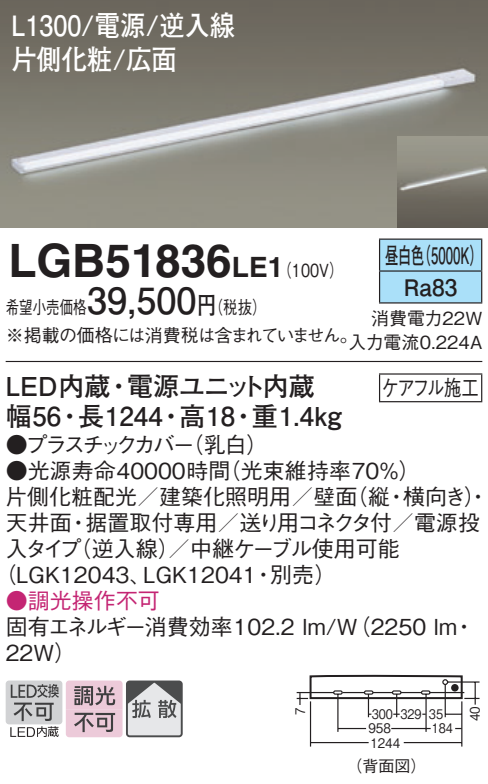
<style>
.page{position:relative;width:488px;height:784px;background:#fff}
.page>*{position:absolute;margin:0;border:0;box-sizing:border-box;transform-origin:0 0}
.t1{font:700 46px "Helvetica LT Std";color:#231f20}
.t2{font:700 36px "Futo Go B101 Pro";color:#231f20}
.t3{font:700 28px/34px "Futo Go B101 Pro";color:#fff;scale:.9 1}
.t4{font:700 28px "Helvetica LT Std";color:#231f20}
.t5{font:700 26px "Futo Go B101 Pro";color:#231f20}
.t6{font:700 26px "Futo Go B101 Pro";letter-spacing:-.05em;color:#231f20}
.t7{font:700 22.8px/32px "Futo Go B101 Pro";color:#231f20;scale:.58 1}
.t8{font:500 22px/26px "Gothic BBB Pro";color:#231f20}
.t9{font:500 22px "Gothic BBB Pro";letter-spacing:-.165em;color:#231f20}
.t10{font:500 22px "Gothic BBB Pro";color:#c42573}
.t11{font:500 22px "Gothic BBB Pro";color:#231f20;scale:.79 1}
.t12{font:500 18px/28px "Gothic BBB Pro";letter-spacing:-.04em;color:#231f20;scale:.75 1}
.t13{font:500 18px/24px "Gothic BBB Pro";color:#231f20;text-align:right}
.t14{font:500 18px "Gothic BBB Pro";color:#231f20;scale:.8 1}
.t15{font:500 16px "Gothic BBB Pro";color:#231f20}
.t16{font:500 13.2px/28.4px "Gothic BBB Pro";color:#231f20;scale:.85 1}
.t17{font:500 13.2px "Gothic BBB Pro";color:#231f20;scale:.9 1}
.s1{font-family:"Futo Go B101 Pro";font-weight:700;font-size:24px}
.s2{font-family:"Helvetica LT Std";font-weight:700;font-size:28px}
</style>
<div class="page">
<img style="left:0;top:0;width:488px;height:227px">
<img style="left:397px;top:136px;width:91px;height:91px">
<div style="left:380px;top:240px;width:101px;height:62px;background:#aae0f9"></div>
<hr style="left:379px;top:238px;width:103px;height:2px;background:#231f20">
<hr style="left:379px;top:240px;width:1px;height:30px;background:#231f20">
<hr style="left:481px;top:240px;width:1px;height:30px;background:#231f20">
<hr style="left:379px;top:270px;width:103px;height:1px;background:#231f20">
<hr style="left:379px;top:271px;width:1px;height:31px;background:#231f20">
<hr style="left:481px;top:271px;width:1px;height:31px;background:#231f20">
<hr style="left:379px;top:302px;width:103px;height:1px;background:#231f20">
<hr style="left:6px;top:361px;width:476px;height:1px;background:#231f20">
<svg style="left:379px;top:374px;width:1px;height:27px"></svg>
<hr style="left:379px;top:373px;width:103px;height:1px;background:#231f20">
<svg style="left:481px;top:374px;width:1px;height:27px"></svg>
<hr style="left:379px;top:401px;width:103px;height:1px;background:#231f20">
<hr style="left:425px;top:694px;width:1px;height:37px;background:#231f20">
<svg style="left:455px;top:727px;width:6px;height:2px"></svg>
<hr style="left:391px;top:727px;width:39px;height:2px;background:#231f20">
<hr style="left:338px;top:727px;width:28px;height:2px;background:#231f20">
<hr style="left:337px;top:694px;width:1px;height:37px;background:#231f20">
<hr style="left:461px;top:701px;width:1px;height:45px;background:#231f20">
<hr style="left:310px;top:701px;width:1px;height:45px;background:#231f20">
<hr style="left:403px;top:741px;width:58px;height:2px;background:#231f20">
<hr style="left:311px;top:741px;width:57px;height:2px;background:#231f20">
<svg style="left:296px;top:674px;width:183px;height:43px"></svg>
<svg style="left:451px;top:683px;width:7px;height:8px"></svg>
<div style="left:6px;top:680px;width:56px;height:44px;background:#d1d2d4;border-radius:3px"></div>
<svg style="left:10px;top:684px;width:49px;height:52px"></svg>
<svg style="left:66px;top:680px;width:114px;height:57px;background:#c2b4bb"></svg>
<div style="left:126px;top:680px;width:57px;height:57px;border:2px solid #4b4c4d;border-radius:3px"></div>
<p class="t3" style="left:11px;top:5px;width:250px">L1300/電源/逆入線片側化粧/広面</p>
<h1 class="t1" style="left:8px;top:232px;width:225px">LGB51836</h1>
<p class="t14" style="left:197px;top:293px;width:88px">（<span class="s1">円</span>税抜(</p>
<p class="t7" style="left:417px;top:236px;width:115px">（5000 (K</p>
<p class="t7" style="left:403px;top:236px;width:94px;text-indent:-19px">昼白色<br>Ra83</p>
<p class="t13" style="left:348px;top:304px;width:135px">消費電力22W<br>入力電流0.224A</p>
<p class="t4" style="left:232px;top:250px;width:37px">LE</p>
<p class="t14" style="left:267px;top:255px;width:96px">（<span class="s2">1</span> 100 (V</p>
<h2 class="t2" style="left:87px;top:272px;width:111px">39,500</h2>
<p class="t12" style="left:6px;top:291px;width:471px">希望小売価格<br>※掲載の価格には消費税は含まれていません。</p>
<p class="t5" style="left:6px;top:365px;width:106px">LED内蔵</p>
<p class="t6" style="left:127px;top:365px;width:189px">電源ユニット内蔵</p>
<p class="t5" style="left:106px;top:365px;width:27px">・</p>
<p class="t5" style="left:252px;top:395px;width:91px">重1.4kg</p>
<p class="t5" style="left:6px;top:395px;width:57px">幅56</p>
<p class="t5" style="left:179px;top:395px;width:57px">高18</p>
<p class="t5" style="left:78px;top:395px;width:86px">長1244</p>
<p class="t5" style="left:57px;top:395px;width:27px">・</p>
<p class="t5" style="left:158px;top:395px;width:27px">・</p>
<p class="t5" style="left:230px;top:395px;width:27px">・</p>
<p class="t8" style="left:182px;top:428px;width:88px">（乳白(</p>
<p class="t9" style="left:6px;top:427px;width:191px">●プラスチックカバー</p>
<p class="t11" style="left:381px;top:370px;width:125px">ケアフル施工</p>
<p class="t8" style="left:219px;top:454px;width:203px">（光束維持率70％(</p>
<p class="t8" style="left:6px;top:454px;width:226px">●光源寿命40000時間</p>
<p class="t8" style="left:345px;top:480px;width:45px">（縦</p>
<p class="t8" style="left:403px;top:480px;width:88px">横向き・(</p>
<p class="t8" style="left:85px;top:480px;width:396px;text-indent:-80px">片側化粧配光／建築化照明用／壁面<br>据置取付専用／送り用コネクタ付／電源投</p>
<p class="t8" style="left:385px;top:480px;width:23px">・</p>
<p class="t8" style="left:70px;top:506px;width:331px;text-indent:-64px">天井面<br>（逆入線／）中継ケーブル使用可能</p>
<p class="t8" style="left:67px;top:506px;width:23px">・</p>
<p class="t8" style="left:6px;top:532px;width:77px">入タイプ</p>
<p class="t8" style="left:-6px;top:558px;width:159px">（LGK12043、</p>
<p class="t10" style="left:6px;top:583px;width:155px">●調光操作不可</p>
<p class="t8" style="left:143px;top:558px;width:115px">LGK12041</p>
<p class="t8" style="left:270px;top:558px;width:67px">別売(</p>
<p class="t8" style="left:252px;top:558px;width:24px">・</p>
<p class="t8" style="left:6px;top:610px;width:453px">固有エネルギー消費効率102.2 lm （W/ 2250 lm<br>22W(</p>
<p class="t8" style="left:453px;top:610px;width:23px">・</p>
<p class="t17" style="left:289px;top:715px;width:10px;rotate:-90deg">7</p>
<p class="t16" style="left:370px;top:697px;width:37px">300<br>1244</p>
<p class="t17" style="left:464px;top:720px;width:18px;rotate:-90deg">40</p>
<p class="t15" style="left:346px;top:752px;width:81px">（背面図(</p>
<p class="t16" style="left:400px;top:697px;width:26px">329</p>
<p class="t16" style="left:429px;top:697px;width:18px">35</p>
<p class="t17" style="left:368px;top:717px;width:26px">958</p>
<p class="t16" style="left:431px;top:712px;width:26px">184</p>
</div>
